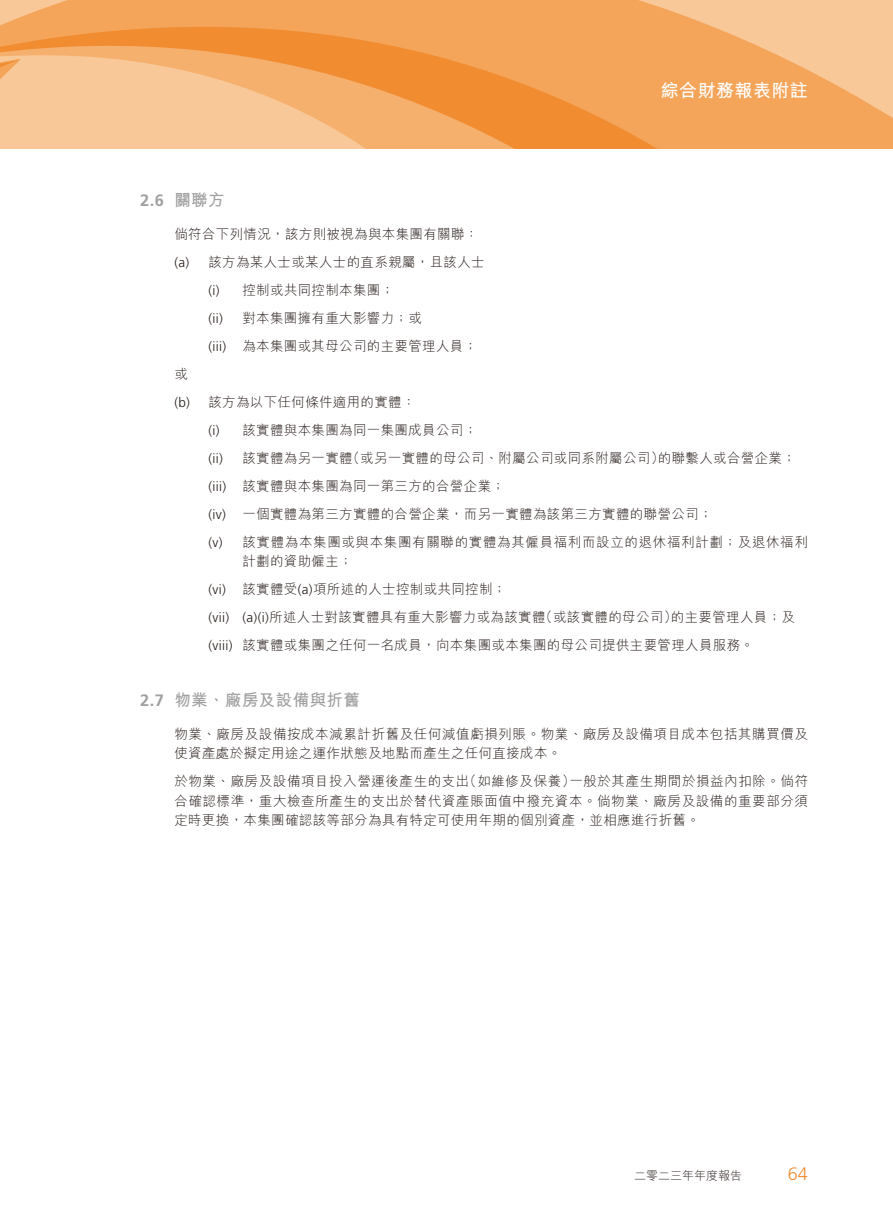
<style>
.page{position:relative;width:893px;height:1212px;background:#fff}
.page>*{position:absolute;margin:0;border:0;box-sizing:border-box;transform-origin:0 0}
.t1{font:700 18px "M Hei HK";letter-spacing:.025em;color:#fff}
.t2{font:300 18px "Frutiger LT Std";color:#f18c31}
.t3{font:700 16.5px "M Hei HK";letter-spacing:.025em;color:#a0a0a1}
.t4{font:700 16.5px "Frutiger LT Std";color:#a0a0a1}
.t5{font:300 13.5px/28px "M Hei HK";letter-spacing:.025em;color:#231916}
.t6{font:300 13.5px/19.5px "M Hei HK";letter-spacing:.045em;color:#231916}
.t7{font:300 13.5px "Frutiger LT Std";letter-spacing:.025em;color:#231916}
.t8{font:300 13.5px "M Hei HK";letter-spacing:.05em;color:#231916}
.t9{font:300 12px "M Hei HK";color:#231916}
.s1{font-family:"Frutiger LT Std"}
</style>
<div class="page">
<svg style="left:868px;top:0;width:25px;height:148px;background:#f7bf88"></svg>
<svg style="left:20px;top:0;width:848px;height:148px;background:#f5ab65"></svg>
<svg style="left:0;top:0;width:20px;height:148px;background:#f7bc84"></svg>
<h1 class="t1" style="left:661px;top:77px;width:149px">綜合財務報表附註</h1>
<p class="t4" style="left:140px;top:191px;width:25px">2.6</p>
<p class="t4" style="left:140px;top:690px;width:25px">2.7</p>
<p class="t3" style="left:174px;top:188px;width:52px">關聯方</p>
<p class="t5" style="left:208px;top:220px;width:278px;text-indent:-34px">倘符合下列情況，該方則被視為與本集團有關聯：該方為某人士或某人士的直系親屬，且該人士</p>
<p class="t7" style="left:174px;top:254px;width:16px">a( )</p>
<p class="t5" style="left:174px;top:360px;width:15px">或</p>
<p class="t7" style="left:174px;top:394px;width:17px">b( )</p>
<p class="t7" style="left:208px;top:282px;width:13px">) i(</p>
<p class="t5" style="left:242px;top:276px;width:153px">控制或共同控制本集團;</p>
<p class="t7" style="left:208px;top:310px;width:16px">i i( )</p>
<p class="t5" style="left:242px;top:304px;width:181px">對本集團擁有重大影響力；或</p>
<p class="t7" style="left:208px;top:338px;width:19px">(iii)</p>
<p class="t5" style="left:242px;top:332px;width:236px">為本集團或其母公司的主要管理人員;</p>
<p class="t5" style="left:208px;top:388px;width:209px">該方為以下任何條件適用的實體：</p>
<p class="t7" style="left:208px;top:422px;width:13px">) i(</p>
<p class="t5" style="left:242px;top:416px;width:236px">該實體與本集團為同一集團成員公司;</p>
<p class="t7" style="left:208px;top:450px;width:16px">i i( )</p>
<p class="t5" style="left:346px;top:444px;width:319px">（或另一實體的母公司、附屬公司或同系附屬公司）</p>
<p class="t5" style="left:658px;top:444px;width:140px">的聯繫人或合營企業;</p>
<p class="t5" style="left:242px;top:444px;width:112px">該實體為另一實體</p>
<p class="t7" style="left:208px;top:478px;width:19px">(iii)</p>
<p class="t5" style="left:242px;top:472px;width:264px">該實體與本集團為同一第三方的合營企業;</p>
<p class="t7" style="left:208px;top:506px;width:19px">i v( )</p>
<p class="t5" style="left:242px;top:500px;width:472px">一個實體為第三方實體的合營企業，而另一實體為該第三方實體的聯營公司;</p>
<p class="t7" style="left:208px;top:534px;width:16px">v( )</p>
<p class="t8" style="left:242px;top:535px;width:567px">該實體為本集團或與本集團有關聯的實體為其僱員福利而設立的退休福利計劃；及退休福利</p>
<p class="t7" style="left:208px;top:582px;width:19px">(vi)</p>
<p class="t5" style="left:242px;top:547px;width:266px">計劃的資助僱主;<br>該實體受 <span class="s1">)a(</span> 項所述的人士控制或共同控制;</p>
<p class="t5" style="left:539px;top:603px;width:140px">（或該實體的母公司）</p>
<p class="t5" style="left:242px;top:603px;width:513px;text-indent:-34px"><span class="s1">(vii) (a)( )i</span> 所述人士對該實體具有重大影響力或為該實體<br>該實體或集團之任何一名成員，向本集團或本集團的母公司提供主要管理人員服務。</p>
<p class="t5" style="left:671px;top:603px;width:126px">的主要管理人員；及</p>
<p class="t7" style="left:208px;top:638px;width:26px">(viii)</p>
<p class="t3" style="left:174px;top:688px;width:187px">物業、廠房及設備與折舊</p>
<p class="t6" style="left:174px;top:724px;width:635px">物業、廠房及設備按成本減累計折舊及任何減值虧損列賬。物業、廠房及設備項目成本包括其購買價及使資產處於擬定用途之運作狀態及地點而產生之任何直接成本。</p>
<p class="t6" style="left:569px;top:771px;width:240px">一般於其產生期間於損益內扣除。倘符</p>
<p class="t5" style="left:463px;top:767px;width:114px">（如維修及保養）</p>
<p class="t6" style="left:174px;top:771px;width:635px">於物業、廠房及設備項目投入營運後產生的支出<br>合確認標準，重大檢查所產生的支出於替代資產賬面值中撥充資本。倘物業、廠房及設備的重要部分須定時更換，本集團確認該等部分為具有特定可使用年期的個別資產，並相應進行折舊。</p>
<p class="t9" style="left:634px;top:1169px;width:109px">二零二三年年度報告</p>
<h1 class="t2" style="left:788px;top:1164px;width:22px">64</h1>
</div>
